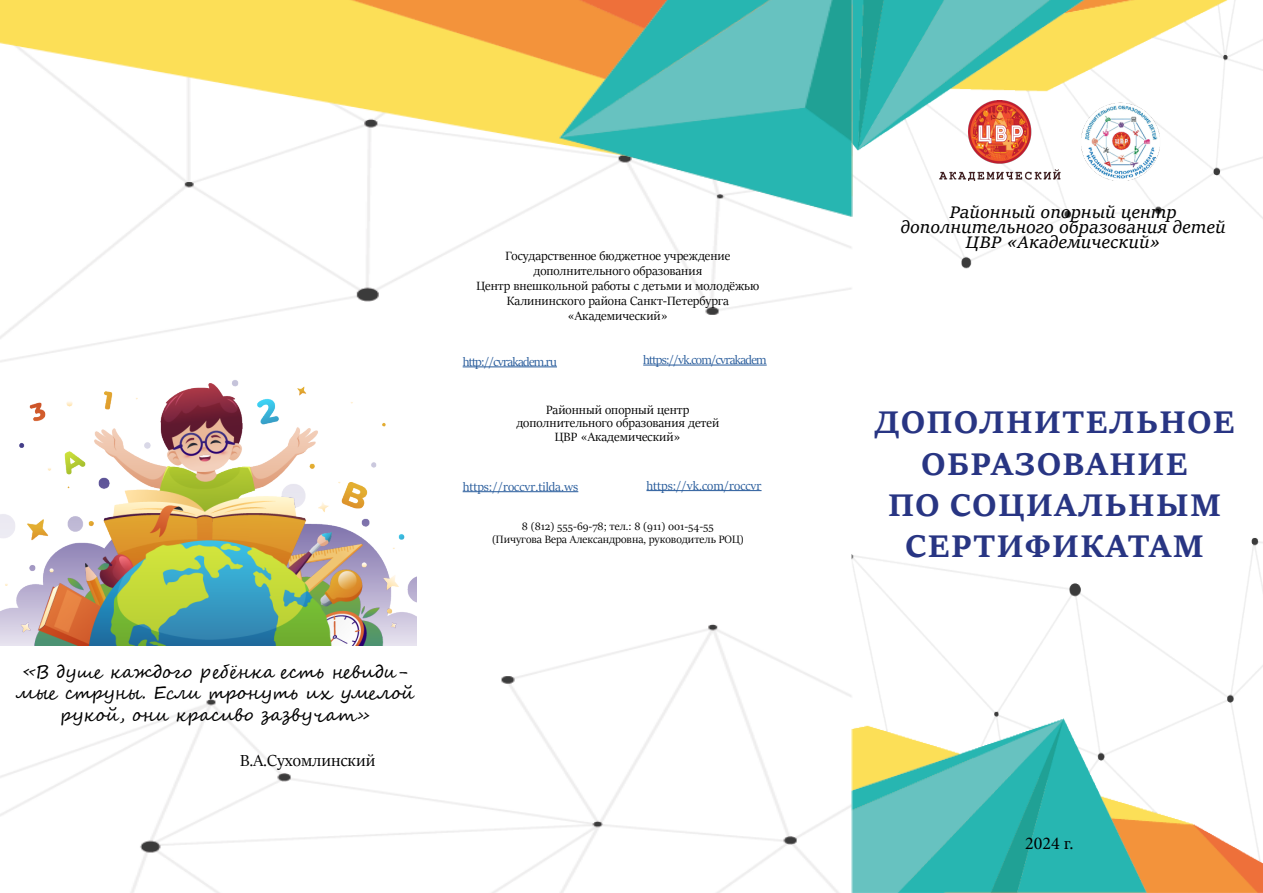
<style>
.page{position:relative;width:1263px;height:893px;background:#fff}
.page>*{position:absolute;margin:0;border:0;box-sizing:border-box;transform-origin:0 0}
.t1{font:700 34.5px/41.4px "Sitka Subheading";letter-spacing:.045em;color:#283583;text-align:center}
.t2{font:18px/21.6px "Segoe Script";color:#000;text-align:center}
.t3{font:italic 18px/15px "Sitka Text";color:#000;text-align:center}
.t4{font:18px "Sitka Banner";color:#000}
.t5{font:18px "Minion Pro";color:#000}
.t6{font:13.5px/15px "Sitka Banner";color:#000;text-align:center}
.t7{font:13.5px "Sitka Banner";color:#275b9b}
.t8{font:13.5px "Sitka Banner";letter-spacing:-.05em;color:#275b9b}
.t9{font:12px/13.5px "Sitka Banner";color:#000;text-align:center}
</style>
<div class="page">
<img style="left:852px;top:0;width:411px;height:893px">
<img style="left:0;top:0;width:852px;height:893px">
<hr style="left:463px;top:367px;width:94px;height:1px;background:#275b9b">
<hr style="left:463px;top:491px;width:115px;height:1px;background:#275b9b">
<hr style="left:643px;top:365px;width:124px;height:1px;background:#275b9b">
<hr style="left:646px;top:490px;width:115px;height:1px;background:#275b9b">
<img style="left:0;top:368px;width:417px;height:278px">
<img style="left:1081px;top:101px;width:79px;height:80px">
<img style="left:938px;top:101px;width:123px;height:80px">
<h2 class="t2" style="left:16px;top:661px;width:400px">«В душе каждого р еб ёнка есть невиди&shy;мые струны. Если тронуть их умелой рукой, они красиво зазвучат»</h2>
<h2 class="t4" style="left:240px;top:748px;width:137px">В.А.Сухомлинский</h2>
<p class="t6" style="left:476px;top:247px;width:284px">Государственное бюджетное учреждение дополнительного образования<br>Центр внешкольной работы с детьми и молодёжью Калининского района Санкт-Петербурга «Академический»</p>
<p class="t8" style="left:463px;top:352px;width:96px">http://cvrakadem.ru</p>
<p class="t8" style="left:643px;top:351px;width:125px">https://vk.com/cvrakadem</p>
<p class="t6" style="left:516px;top:402px;width:204px;line-height:13.5px">Районный опорный центр дополнительного образования детей<br>ЦВР «Академический»</p>
<p class="t7" style="left:646px;top:476px;width:117px">https://vk.com/roccvr</p>
<p class="t9" style="left:492px;top:519px;width:253px">8 (812) 555-69-78; тел.: 8 (911) 001-54-55<br>(Пичугова Вера Александровна, руководитель РОЦ)</p>
<p class="t7" style="left:463px;top:477px;width:117px">https://roccvr.tilda.ws</p>
<h2 class="t3" style="left:900px;top:203px;width:327px">Районный опорный центр дополнительного образования детей<br>ЦВР «Академический»</h2>
<h1 class="t1" style="left:874px;top:399px;width:362px">ДОПОЛНИТЕЛЬНОЕ<br>ОБРАЗОВАНИЕ<br>ПО СОЦИАЛЬНЫМ<br>СЕРТИФИКАТАМ</h1>
<h2 class="t5" style="left:1025px;top:831px;width:50px">2024 г.</h2>
</div>
